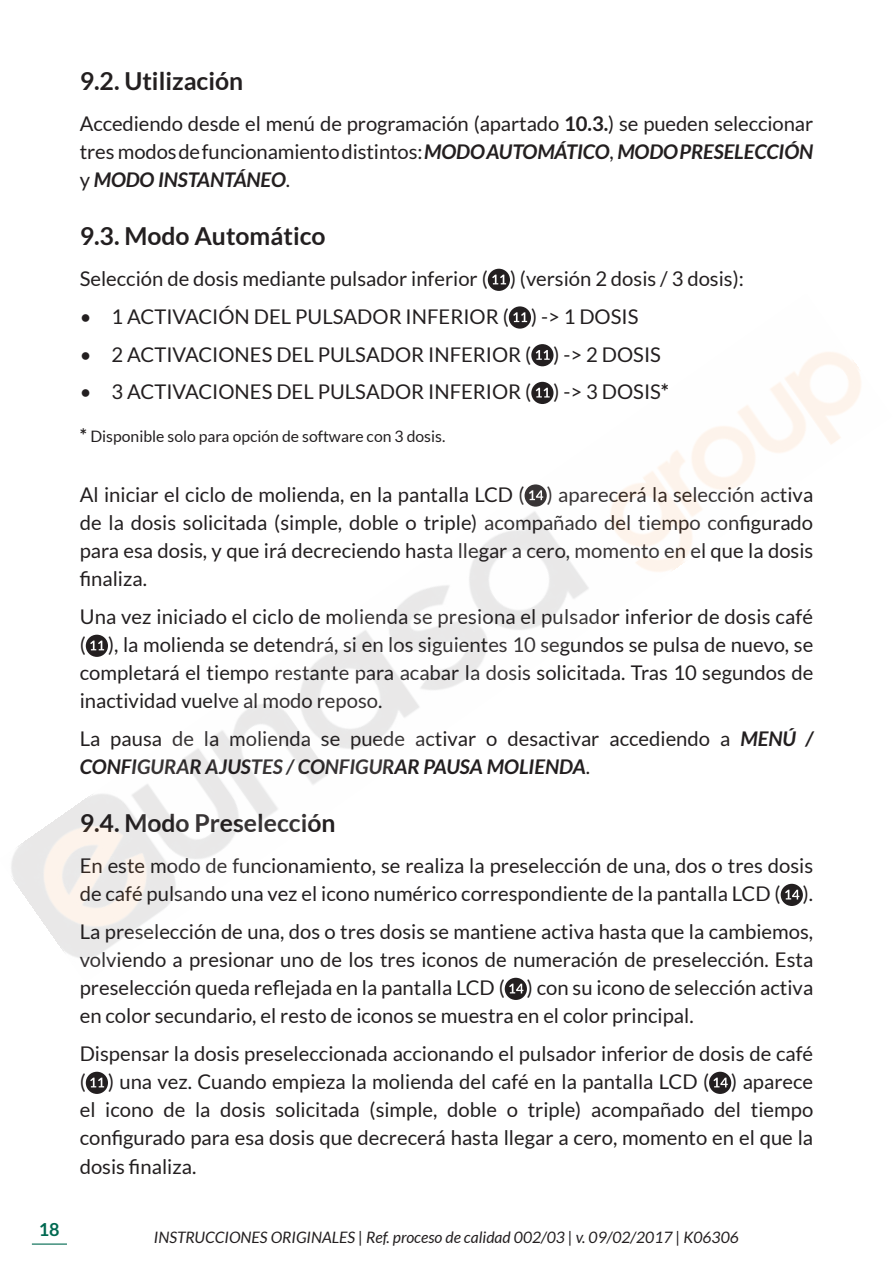
<style>
.page{position:relative;width:893px;height:1276px;background:#fff}
.page>*{position:absolute;margin:0;border:0;box-sizing:border-box;transform-origin:0 0}
.t1{font:700 24.75px "Lato";color:#231f20}
.t2{font:20.25px/28.1px "Lato";color:#231f20;text-align:justify}
.t3{font:700 18px "Lato";color:#006951}
.t4{font:italic 15.75px "Lato";color:#231f20}
.t5{font:15.75px "Lato";color:#231f20}
.s1{font-weight:700}
.s2{font-weight:700;font-style:italic}
.s3{font-weight:700;font-size:18px}
</style>
<div class="page">
<hr style="left:32px;top:1243px;width:35px;height:1px;background:#006951">
<svg style="left:488px;top:269px;width:22px;height:22px"></svg>
<svg style="left:492px;top:275px;width:14px;height:9px"></svg>
<div style="left:505px;top:977px;width:22px;height:23px;background:#231f20;border-radius:50%"></div>
<svg style="left:509px;top:983px;width:14px;height:10px"></svg>
<svg style="left:86px;top:1071px;width:22px;height:23px"></svg>
<svg style="left:90px;top:1077px;width:14px;height:10px"></svg>
<div style="left:709px;top:1071px;width:22px;height:23px;background:#231f20;border-radius:50%"></div>
<svg style="left:713px;top:1077px;width:15px;height:10px"></svg>
<img style="left:11px;top:306px;width:850px;height:675px">
<p class="t3" style="left:39px;top:1219px;width:22px">18</p>
<p class="t1" style="left:80px;top:67px;width:165px">9.2. Utilización</p>
<p class="t2" style="left:80px;top:109px;width:735px">Accediendo desde el menú de programación (apartado <span class="s1">10.3.</span>) se pueden seleccionar tres modos de funcionamiento distintos: <span class="s2">MODO AUTOMÁTICO</span>, <span class="s2">MODO PRESELECCIÓN </span>y <span class="s2">MODO INSTANTÁNEO</span>.</p>
<p class="t1" style="left:80px;top:222px;width:247px">9.3. Modo Automático</p>
<p class="t2" style="left:80px;top:265px;width:666px">Selección de dosis mediante pulsador inferior ( ) (versión 2 dosis / 3 dosis):</p>
<p class="t2" style="left:80px;top:302px;width:560px">• 1 ACTIVACIÓN DEL PULSADOR INFERIOR ( ) -&gt; 1 DOSIS</p>
<p class="t2" style="left:80px;top:340px;width:583px">• 2 ACTIVACIONES DEL PULSADOR INFERIOR ( ) -&gt; 2 DOSIS</p>
<p class="t2" style="left:80px;top:378px;width:591px">• 3 ACTIVACIONES DEL PULSADOR INFERIOR ( ) -&gt; 3 DOSIS<span class="s1">*</span></p>
<p class="t5" style="left:80px;top:427px;width:367px"><span class="s3">*</span> Disponible solo para opción de software con 3 dosis.</p>
<p class="t2" style="left:80px;top:480px;width:735px">Al iniciar el ciclo de molienda, en la pantalla LCD ( ) aparecerá la selección activa de la dosis solicitada (simple, doble o triple) acompañado del tiempo configurado para esa dosis, y que irá decreciendo hasta llegar a cero, momento en el que la dosis finaliza.</p>
<p class="t2" style="left:80px;top:602px;width:735px">Una vez iniciado el ciclo de molienda se presiona el pulsador inferior de dosis café ( ), la molienda se detendrá, si en los siguientes 10 segundos se pulsa de nuevo, se completará el tiempo restante para acabar la dosis solicitada. Tras 10 segundos de inactividad vuelve al modo reposo.</p>
<p class="t2" style="left:80px;top:724px;width:735px">La pausa de la molienda se puede activar o desactivar accediendo a <span class="s2">MENÚ /<br>CONFIGURAR AJUSTES / CONFIGURAR PAUSA MOLIENDA</span>.</p>
<p class="t1" style="left:80px;top:809px;width:257px">9.4. Modo Preselección</p>
<p class="t2" style="left:80px;top:851px;width:735px">En este modo de funcionamiento, se realiza la preselección de una, dos o tres dosis de café pulsando una vez el icono numérico correspondiente de la pantalla LCD ( ).</p>
<p class="t2" style="left:80px;top:917px;width:735px">La preselección de una, dos o tres dosis se mantiene activa hasta que la cambiemos, volviendo a presionar uno de los tres iconos de numeración de preselección. Esta preselección queda reflejada en la pantalla LCD ( ) con su icono de selección activa en color secundario, el resto de iconos se muestra en el color principal.</p>
<p class="t2" style="left:80px;top:1039px;width:735px">Dispensar la dosis preseleccionada accionando el pulsador inferior de dosis de café ( ) una vez. Cuando empieza la molienda del café en la pantalla LCD ( ) aparece el icono de la dosis solicitada (simple, doble o triple) acompañado del tiempo configurado para esa dosis que decrecerá hasta llegar a cero, momento en el que la dosis finaliza.</p>
<p class="t4" style="left:154px;top:1229px;width:587px">INSTRUCCIONES ORIGINALES | Ref. proceso de calidad 002/03 | v. 09/02/2017 | K06306</p>
</div>
